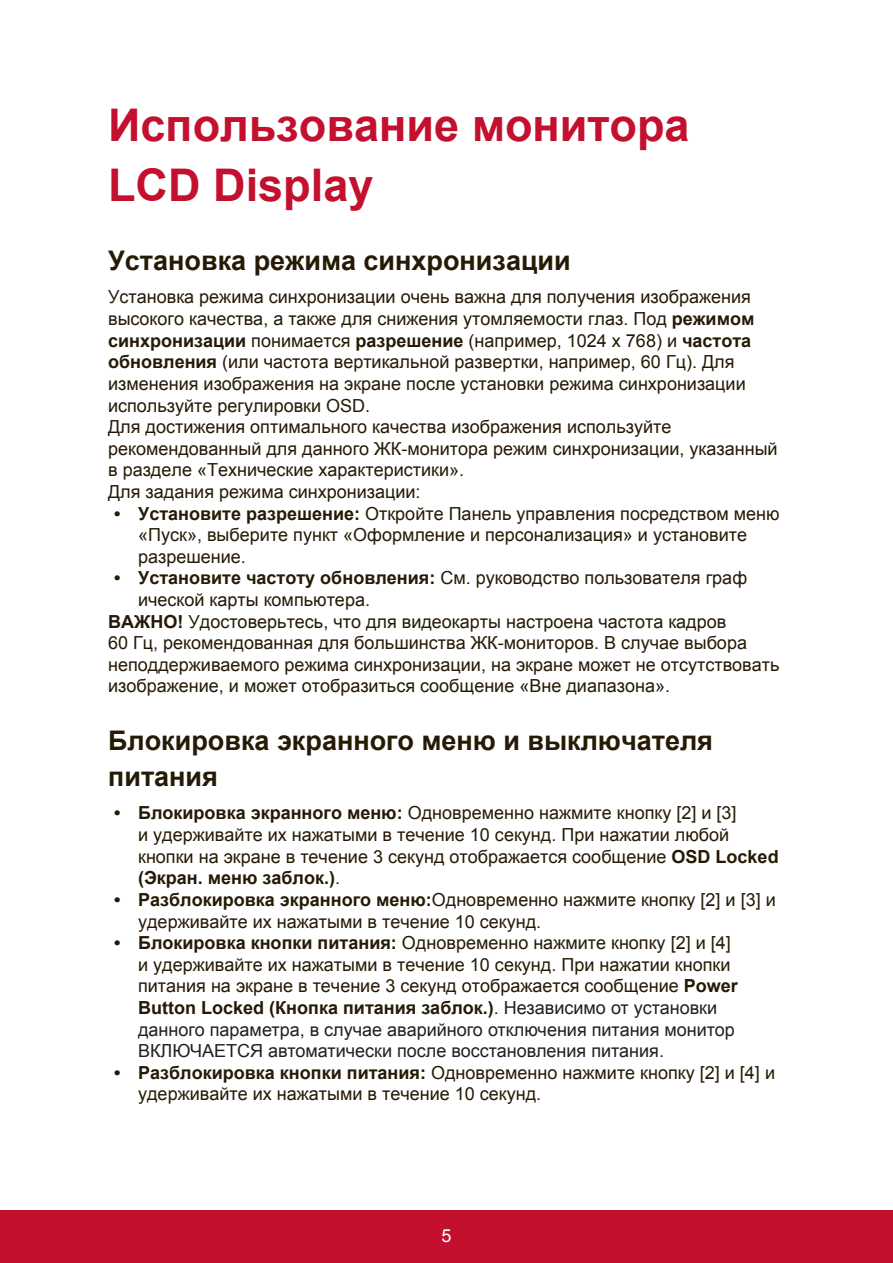
<style>
.page{position:relative;width:893px;height:1263px;background:#fff}
.page>*{position:absolute;margin:0;border:0;box-sizing:border-box;transform-origin:0 0}
.t1{font:700 45px/59.8px "Arial";color:#c3102f}
.t2{font:700 27px/35.8px "Arial";color:#251a05}
.t3{font:18px/21.6px "Arial";color:#251a05}
.t4{font:18px "Arial";color:#fff}
.s1{font-weight:700}
.s2{color:#231f20}
</style>
<div class="page">
<div style="left:0;top:1210px;width:892px;height:53px;background:#c3102f"></div>
<h1 class="t1" style="left:108px;top:96px;width:582px">Использование монитора<br>LCD Display</h1>
<h2 class="t2" style="left:108px;top:243px;width:464px">Установка режима синхронизации</h2>
<p class="t3" style="left:108px;top:286px;width:670px">Установка режима синхронизации очень важна для получения изображения высокого качества, а также для снижения утомляемости глаз. Под <span class="s1">режимом синхронизации</span> понимается <span class="s1">разрешение</span> (например, 1024 x 768) и <span class="s1">частота обновления</span> (или частота вертикальной развертки, например, 60 Гц). Для изменения изображения на экране после установки режима синхронизации используйте регулировки OSD.<br>Для достижения оптимального качества изображения используйте рекомендованный для данного ЖК-монитора режим синхронизации, указанный в разделе «Технические характеристики».<br>Для задания режима синхронизации:</p>
<p class="t3" style="left:138px;top:502px;width:642px;text-indent:-24px"><span class="s1">• Установите разрешение:</span> Откройте Панель управления посредством меню «Пуск», выберите пункт «Оформление и персонализация» и установите разрешение.</p>
<p class="t3" style="left:114px;top:567px;width:634px"><span class="s1">• Установите частоту обновления:</span> См. руководство пользователя граф</p>
<p class="t3" style="left:138px;top:589px;width:233px">ической карты компьютера.</p>
<p class="t3" style="left:108px;top:610px;width:619px"><span class="s1">ВАЖНО!</span> Удостоверьтесь, что для видеокарты настроена частота кадров</p>
<p class="t3" style="left:108px;top:632px;width:640px">60 Гц, рекомендованная для большинства ЖК-мониторов. В случае выбора</p>
<p class="t3" style="left:108px;top:654px;width:672px">неподдерживаемого режима синхронизации, на экране может не отсутствовать</p>
<p class="t3" style="left:108px;top:675px;width:563px">изображение, и может отобразиться сообщение «Вне диапазона».</p>
<h2 class="t2" style="left:108px;top:723px;width:606px">Блокировка экранного меню и выключателя питания</h2>
<p class="t3" style="left:138px;top:802px;width:641px;text-indent:-24px"><span class="s1">• Блокировка экранного меню:</span> Одновременно нажмите кнопку [2] и [3]<br>и удерживайте их нажатыми в течение 10 секунд. При нажатии любой кнопки на экране в течение 3 секунд отображается сообщение <span class="s1">OSD Locked (Экран. меню заблок.)</span>.</p>
<p class="t3" style="left:138px;top:889px;width:639px;text-indent:-24px"><span class="s1">• Разблокировка экранного меню:</span>Одновременно нажмите кнопку [2] и [3] и удерживайте их нажатыми в течение 10 секунд.</p>
<p class="t3" style="left:138px;top:932px;width:601px;text-indent:-24px"><span class="s1">• Блокировка кнопки питания:</span> Одновременно нажмите кнопку [2] и [4] и удерживайте их нажатыми в течение 10 секунд. При нажатии кнопки питания на экране в течение 3 секунд отображается сообщение <span class="s1">Power Button Locked (Кнопка питания заблок.)</span>. <span class="s2">Независимо от установки данного параметра, в случае аварийного отключения питания монитор ВКЛЮЧАЕТСЯ автоматически после восстановления питания.</span></p>
<p class="t3" style="left:138px;top:1061px;width:638px;text-indent:-24px"><span class="s1">• Разблокировка кнопки питания:</span> Одновременно нажмите кнопку [2] и [4] и удерживайте их нажатыми в течение 10 секунд.</p>
<p class="t4" style="left:441px;top:1223px;width:12px">5</p>
</div>
